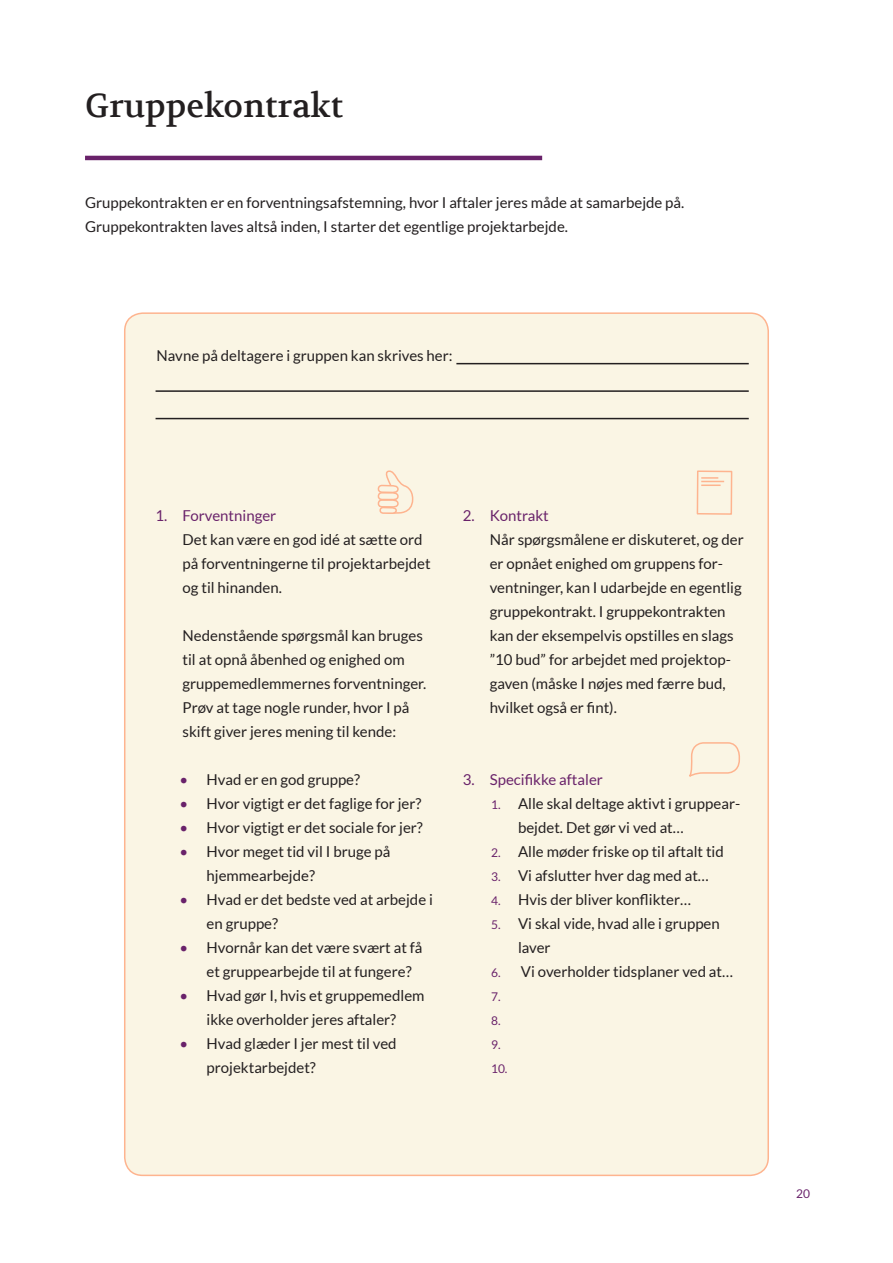
<style>
.page{position:relative;width:893px;height:1263px;background:#fff}
.page>*{position:absolute;margin:0;border:0;box-sizing:border-box;transform-origin:0 0}
.t1{font:33px "Volkhov";color:#231f20}
.t2{font:15px/24px "Lato";color:#231f20}
.t3{font:15px "Lato";color:#69226a}
.t4{font:12px "Lato";color:#69226a}
.s1{color:#69226a}
.s2{font-size:12px;color:#69226a}
</style>
<div class="page">
<hr style="left:85px;top:156px;width:457px;height:4px;background:#69226a">
<div style="left:125px;top:313px;width:643px;height:862px;background:#faf5e4;border-radius:18px"></div>
<hr style="left:456px;top:363px;width:293px;height:1px;background:#231f20">
<hr style="left:156px;top:390px;width:593px;height:2px;background:#231f20">
<hr style="left:156px;top:418px;width:593px;height:1px;background:#231f20">
<svg style="left:689px;top:742px;width:51px;height:35px"></svg>
<svg style="left:377px;top:470px;width:37px;height:44px"></svg>
<div style="left:697px;top:470px;width:35px;height:45px;border:2px solid #feb48f"></div>
<svg style="left:701px;top:477px;width:23px;height:5px"></svg>
<hr style="left:701px;top:484px;width:20px;height:2px;background:#feb48f">
<h2 class="t1" style="left:85px;top:85px;width:260px">Gruppekontrakt</h2>
<p class="t2" style="left:85px;top:190px;width:601px">Gruppekontrakten er en forventningsafstemning, hvor I aftaler jeres måde at samarbejde på.<br>Gruppekontrakten laves altså inden, I starter det egentlige projektarbejde.</p>
<p class="t2" style="left:157px;top:344px;width:298px">Navne på deltagere i gruppen kan skrives her:</p>
<p class="t2" style="left:183px;top:503px;width:250px;text-indent:-27px"><span class="s1">1. Forventninger<br></span>Det kan være en god idé at sætte ord på forventningerne til projektarbejdet og til hinanden.</p>
<p class="t2" style="left:183px;top:623px;width:245px">Nedenstående spørgsmål kan bruges til at opnå åbenhed og enighed om gruppemedlemmernes forventninger.<br>Prøv at tage nogle runder, hvor I på skift giver jeres mening til kende:</p>
<p class="t2" style="left:180px;top:767px;width:182px"><span class="s1">•</span> Hvad er en god gruppe?</p>
<p class="t2" style="left:180px;top:791px;width:243px"><span class="s1">•</span> Hvor vigtigt er det faglige for jer?</p>
<p class="t2" style="left:180px;top:815px;width:245px"><span class="s1">•</span> Hvor vigtigt er det sociale for jer?</p>
<p class="t2" style="left:207px;top:839px;width:185px;text-indent:-27px"><span class="s1">•</span> Hvor meget tid vil I bruge på hjemmearbejde?</p>
<p class="t2" style="left:207px;top:887px;width:228px;text-indent:-27px"><span class="s1">•</span> Hvad er det bedste ved at arbejde i en gruppe?</p>
<p class="t2" style="left:207px;top:935px;width:217px;text-indent:-27px"><span class="s1">•</span> Hvornår kan det være svært at få et gruppearbejde til at fungere?</p>
<p class="t2" style="left:180px;top:983px;width:246px;text-align:center"><span class="s1">•</span> Hvad gør I, hvis et gruppemedlem ikke overholder jeres aftaler?</p>
<p class="t2" style="left:207px;top:1031px;width:192px;text-indent:-27px"><span class="s1">•</span> Hvad glæder I jer mest til ved projektarbejdet?</p>
<p class="t2" style="left:490px;top:503px;width:255px;text-indent:-27px"><span class="s1">2. Kontrakt<br></span>Når spørgsmålene er diskuteret, og der er opnået enighed om gruppens for&shy;ventninger, kan I udarbejde en egentlig gruppekontrakt. I gruppekontrakten kan der eksempelvis opstilles en slags ”10 bud” for arbejdet med projektop&shy;gaven (måske I nøjes med færre bud, hvilket også er fint).</p>
<p class="t3" style="left:463px;top:771px;width:142px">3. Specifikke aftaler</p>
<p class="t2" style="left:518px;top:791px;width:224px;text-indent:-27px"><span class="s2">1.</span> Alle skal deltage aktivt i gruppear&shy;bejdet. Det gør vi ved at…</p>
<p class="t2" style="left:491px;top:839px;width:234px"><span class="s2">2.</span> Alle møder friske op til aftalt tid</p>
<p class="t2" style="left:491px;top:863px;width:219px"><span class="s2">3.</span> Vi afslutter hver dag med at…</p>
<p class="t2" style="left:491px;top:887px;width:201px"><span class="s2">4.</span> Hvis der bliver konflikter…</p>
<p class="t2" style="left:518px;top:911px;width:203px;text-indent:-27px"><span class="s2">5.</span> Vi skal vide, hvad alle i gruppen laver</p>
<p class="t2" style="left:491px;top:959px;width:243px"><span class="s2">6.</span> Vi overholder tidsplaner ved at…</p>
<p class="t4" style="left:491px;top:990px;width:11px">7.</p>
<p class="t4" style="left:491px;top:1014px;width:11px">8.</p>
<p class="t4" style="left:491px;top:1038px;width:11px">9.</p>
<p class="t4" style="left:491px;top:1062px;width:18px">10.</p>
<p class="t4" style="left:796px;top:1186px;width:15px">20</p>
</div>
